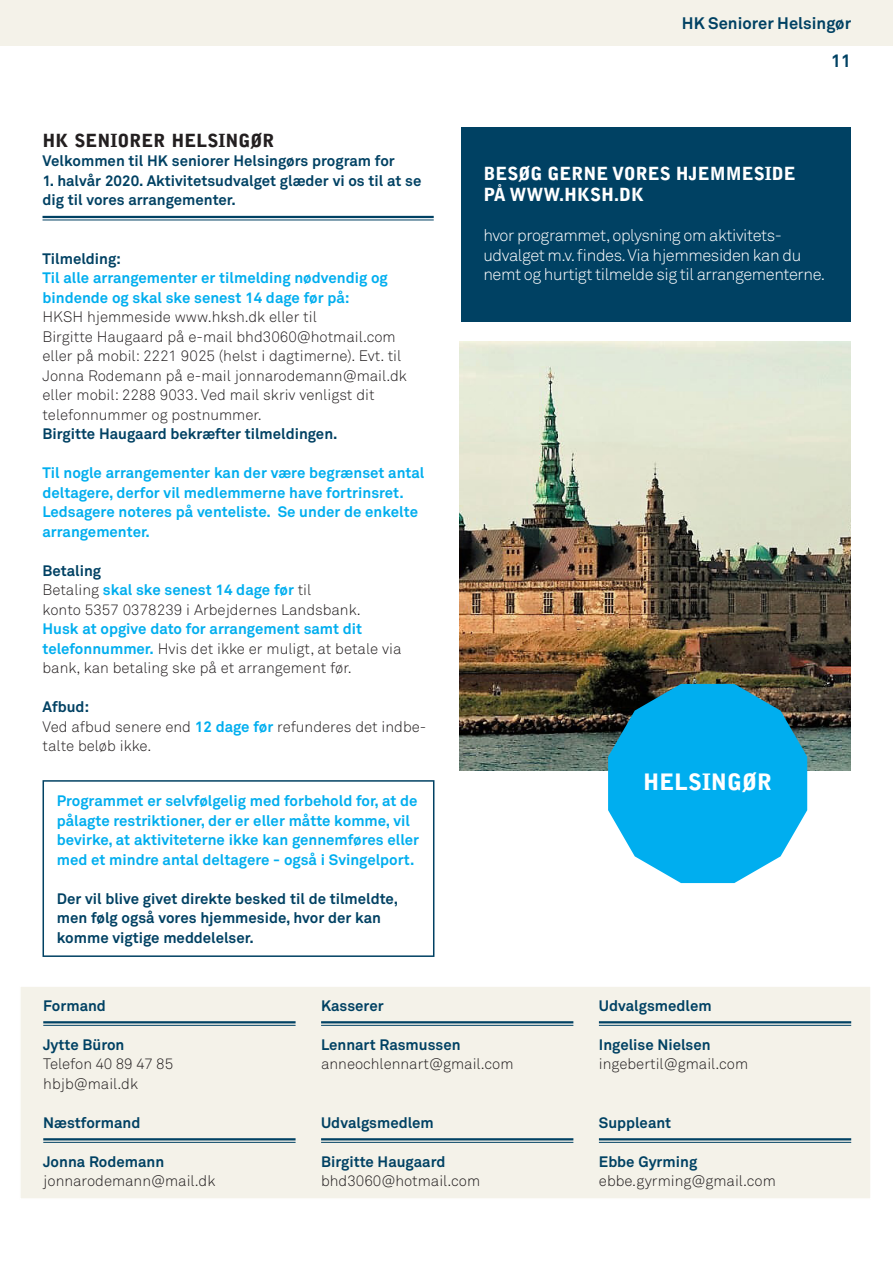
<style>
.page{position:relative;width:893px;height:1263px;background:#fff}
.page>*{position:absolute;margin:0;border:0;box-sizing:border-box;transform-origin:0 0}
.t1{font:900 22.5px "Bell Gothic Std";color:#fff}
.t2{font:900 18px/21.6px "Bell Gothic Std";color:#fff}
.Brødtekst{font:900 18px "Bell Gothic Std";color:#231f20}
.t3{font:700 18px "Akkurat Pro";color:#004163}
.t4{font:16.5px/19.8px "Akkurat Light Pro";letter-spacing:-.025em;color:#fff}
.t5{font:700 16.5px "Akkurat Pro";color:#004163}
.Brødtekst-2{font:15px/19.5px "Akkurat Light Pro";color:#231f20}
.Brødtekst-3{font:700 15px/19.5px "Akkurat Pro";color:#00aeef}
.Brødtekst_fed{font:700 15px/19.5px "Akkurat Pro";color:#00aeef}
.Brødtekst_fed_streg{font:700 15px/19.5px "Akkurat Pro";color:#004163}
.Brødtekst_fed-2{font:700 15px/19.5px "Akkurat Pro";color:#004163}
.Brødtekst-4{font:700 15px "Akkurat Pro";color:#004163}
.s1{font-family:"Akkurat Pro";font-weight:700;color:#004163}
.s2{font-family:"Akkurat Light Pro";font-weight:400;color:#231f20}
.s3{font-family:"Akkurat Pro";font-weight:700;color:#00aeef}
</style>
<div class="page">
<div style="left:0;top:0;width:893px;height:46px;background:#f4f2e9"></div>
<div style="left:19px;top:985px;width:853px;height:215px;background:#f4f2e9;border:2px solid #fff"></div>
<hr style="left:43px;top:1021px;width:253px;height:2px;background:#004163">
<hr style="left:43px;top:1025px;width:253px;height:1px;background:#004163">
<hr style="left:43px;top:1138px;width:253px;height:2px;background:#004163">
<hr style="left:43px;top:1142px;width:253px;height:1px;background:#004163">
<hr style="left:321px;top:1021px;width:252px;height:2px;background:#004163">
<hr style="left:321px;top:1025px;width:252px;height:1px;background:#004163">
<hr style="left:321px;top:1138px;width:252px;height:2px;background:#004163">
<hr style="left:321px;top:1142px;width:252px;height:1px;background:#004163">
<hr style="left:599px;top:1021px;width:252px;height:2px;background:#004163">
<hr style="left:599px;top:1025px;width:252px;height:1px;background:#004163">
<hr style="left:599px;top:1138px;width:252px;height:2px;background:#004163">
<hr style="left:599px;top:1142px;width:252px;height:1px;background:#004163">
<hr style="left:43px;top:216px;width:391px;height:2px;background:#004163">
<hr style="left:43px;top:220px;width:391px;height:1px;background:#004163">
<img style="left:459px;top:342px;width:391px;height:429px">
<div style="left:461px;top:128px;width:389px;height:194px;background:#004163"></div>
<svg style="left:608px;top:684px;width:199px;height:199px;background:#1eaadd"></svg>
<div style="left:43px;top:780px;width:391px;height:177px;border:2px solid #004163"></div>
<p class="t5" style="left:682px;top:13px;width:171px">HK Seniorer Helsingør</p>
<p class="t3" style="left:831px;top:50px;width:22px">11</p>
<p class="Brødtekst" style="left:43px;top:130px;width:233px">HK SENIORER HELSINGØR</p>
<p class="Brødtekst_fed_streg" style="left:43px;top:151px;width:354px">Velkommen til HK seniorer Helsingørs program for</p>
<p class="Brødtekst_fed_streg" style="left:43px;top:171px;width:380px">1. halvår 2020. Aktivitetsudvalget glæder vi os til at se dig til vores arrangementer.</p>
<p class="Brødtekst_fed-2" style="left:43px;top:249px;width:80px">Tilmelding:</p>
<p class="Brødtekst-3" style="left:43px;top:268px;width:347px">Til alle arrangementer er tilmelding nødvendig og bindende og skal ske senest 14 dage før på:</p>
<p class="Brødtekst-2" style="left:43px;top:307px;width:366px">HKSH hjemmeside www.hksh.dk eller til<br>Birgitte Haugaard på e-mail bhd3060@hotmail.com eller på mobil: 2221 9025 (helst i dagtimerne). Evt. til Jonna Rodemann på e-mail jonnarodemann@mail.dk eller mobil: 2288 9033. Ved mail skriv venligst dit telefonnummer og postnummer.<br><span class="s1">Birgitte Haugaard bekræfter tilmeldingen.</span></p>
<p class="Brødtekst-3" style="left:43px;top:463px;width:383px">Til nogle arrangementer kan der være begrænset antal deltagere, derfor vil medlemmerne have fortrinsret.<br>Ledsagere noteres på venteliste. Se under de enkelte arrangementer.</p>
<p class="Brødtekst_fed-2" style="left:43px;top:561px;width:60px">Betaling</p>
<p class="Brødtekst-3" style="left:43px;top:580px;width:270px"><span class="s2">Betaling</span> skal ske senest 14 dage før <span class="s2">til</span></p>
<p class="Brødtekst-2" style="left:43px;top:600px;width:320px">konto 5357 0378239 i Arbejdernes Landsbank.</p>
<p class="Brødtekst-2" style="left:43px;top:619px;width:360px"><span class="s3">Husk at opgive dato for arrangement samt dit telefonnummer.</span> Hvis det ikke er muligt, at betale via bank, kan betaling ske på et arrangement før.</p>
<p class="Brødtekst_fed-2" style="left:43px;top:697px;width:48px">Afbud:</p>
<p class="Brødtekst-2" style="left:43px;top:717px;width:385px">Ved afbud senere end <span class="s3">12 dage før</span> refunderes det indbe&shy;talte beløb ikke.</p>
<p class="Brødtekst_fed" style="left:57px;top:791px;width:364px">Programmet er selvfølgelig med forbehold for, at de pålagte restriktioner, der er eller måtte komme, vil bevirke, at aktiviteterne ikke kan gennemføres eller med et mindre antal deltagere - også i Svingelport.</p>
<p class="Brødtekst_fed-2" style="left:57px;top:889px;width:343px">Der vil blive givet direkte besked til de tilmeldte, men følg også vores hjemmeside, hvor der kan komme vigtige meddelelser.</p>
<p class="t2" style="left:483px;top:163px;width:314px">BESØG GERNE VORES HJEMMESIDE<br>PÅ WWW.HKSH.DK</p>
<p class="t4" style="left:483px;top:225px;width:343px">hvor programmet, oplysning om aktivitets&shy;udvalget m.v. findes. Via hjemmesiden kan du nemt og hurtigt tilmelde sig til arrangementerne.</p>
<p class="t1" style="left:643px;top:768px;width:130px">HELSINGØR</p>
<p class="Brødtekst_fed_streg" style="left:43px;top:996px;width:64px">Formand</p>
<p class="Brødtekst-4" style="left:43px;top:1035px;width:83px">Jytte Büron</p>
<p class="Brødtekst-2" style="left:43px;top:1054px;width:132px">Telefon 40 89 47 85</p>
<p class="Brødtekst-2" style="left:43px;top:1074px;width:96px">hbjb@mail.dk</p>
<p class="Brødtekst_fed_streg" style="left:43px;top:1113px;width:99px">Næstformand</p>
<p class="Brødtekst-4" style="left:43px;top:1152px;width:122px">Jonna Rodemann</p>
<p class="Brødtekst-2" style="left:43px;top:1171px;width:174px">jonnarodemann@mail.dk</p>
<p class="Brødtekst_fed_streg" style="left:321px;top:996px;width:64px">Kasserer</p>
<p class="Brødtekst-4" style="left:321px;top:1035px;width:141px">Lennart Rasmussen</p>
<p class="Brødtekst-2" style="left:321px;top:1054px;width:194px">anneochlennart@gmail.com</p>
<p class="Brødtekst_fed_streg" style="left:321px;top:1113px;width:114px">Udvalgsmedlem</p>
<p class="Brødtekst-4" style="left:321px;top:1152px;width:126px">Birgitte Haugaard</p>
<p class="Brødtekst-2" style="left:321px;top:1171px;width:161px">bhd3060@hotmail.com</p>
<p class="Brødtekst_fed_streg" style="left:599px;top:996px;width:114px">Udvalgsmedlem</p>
<p class="Brødtekst-4" style="left:599px;top:1035px;width:113px">Ingelise Nielsen</p>
<p class="Brødtekst-2" style="left:599px;top:1054px;width:151px">ingebertil@gmail.com</p>
<p class="Brødtekst_fed_streg" style="left:599px;top:1113px;width:74px">Suppleant</p>
<p class="Brødtekst-4" style="left:599px;top:1152px;width:100px">Ebbe Gyrming</p>
<p class="Brødtekst-2" style="left:599px;top:1171px;width:178px">ebbe.gyrming@gmail.com</p>
</div>
